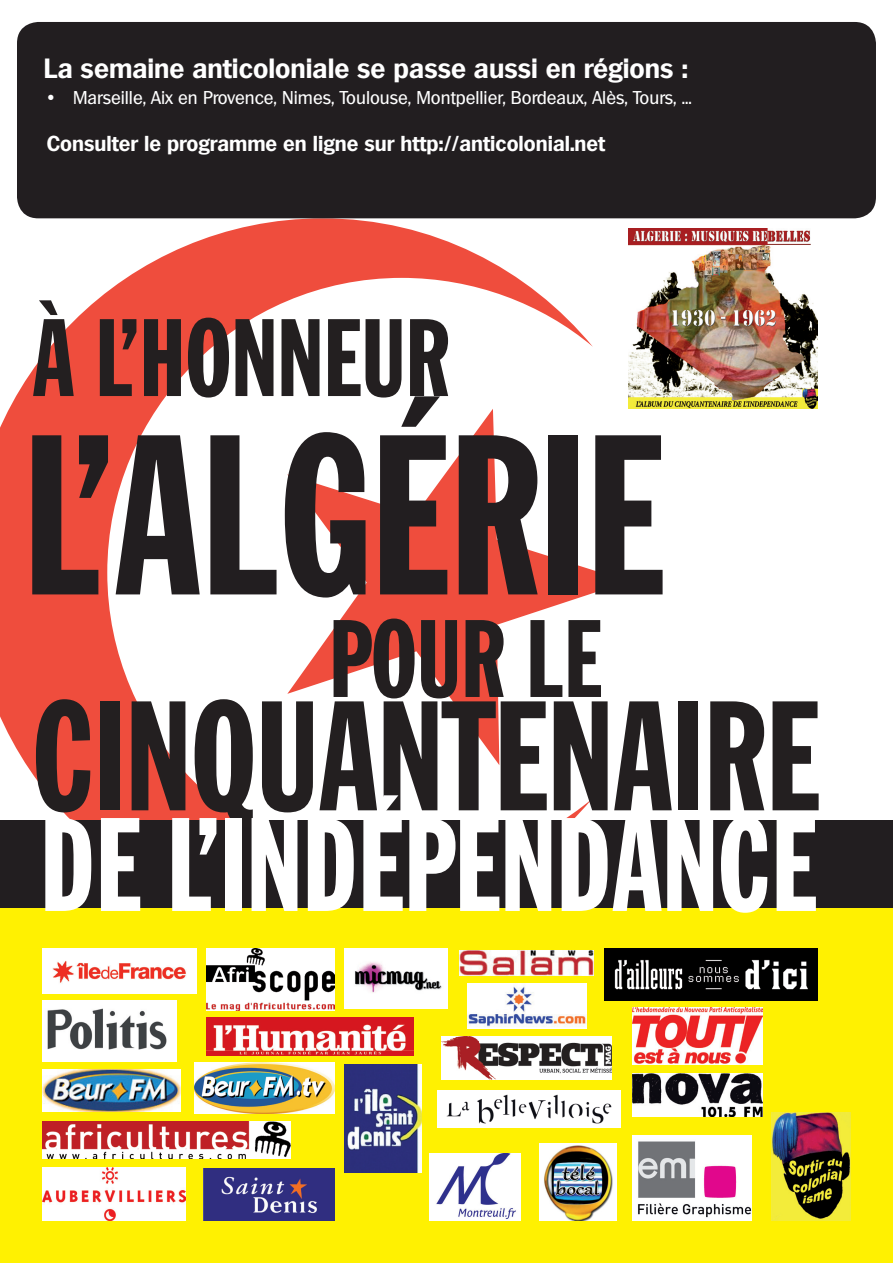
<style>
.page{position:relative;width:893px;height:1263px;background:#fff}
.page>*{position:absolute;margin:0;border:0;box-sizing:border-box;transform-origin:0 0}
.t1{font:223.5px "Franklin Gothic Extra Cond";color:#221e20}
.t2{font:153px "Franklin Gothic Extra Cond";color:#231f20}
.t3{font:130.5px "Franklin Gothic Extra Cond";color:#fff}
.t4{font:108px "Franklin Gothic Extra Cond";color:#231f20}
.t5{font:700 27px "Plymouth";color:#fff}
.t6{font:700 21px "Plymouth";color:#fff}
.t7{font:18px "Plymouth";color:#fff}
</style>
<div class="page">
<svg style="left:0;top:218px;width:593px;height:601px"></svg>
<div style="left:0;top:907px;width:893px;height:356px;background:#fff101"></div>
<img style="left:43px;top:949px;width:153px;height:45px">
<img style="left:43px;top:1070px;width:138px;height:42px">
<img style="left:207px;top:948px;width:128px;height:63px">
<img style="left:344px;top:948px;width:104px;height:61px">
<img style="left:632px;top:1074px;width:130px;height:42px">
<img style="left:43px;top:1121px;width:248px;height:38px">
<img style="left:429px;top:1153px;width:91px;height:67px">
<img style="left:204px;top:1168px;width:131px;height:53px">
<img style="left:344px;top:1064px;width:77px;height:109px">
<img style="left:632px;top:1135px;width:119px;height:86px">
<img style="left:207px;top:1017px;width:207px;height:38px">
<div style="left:0;top:819px;width:893px;height:88px;background:#221e20"></div>
<img style="left:194px;top:1062px;width:141px;height:52px">
<img style="left:605px;top:949px;width:212px;height:51px">
<div style="left:17px;top:22px;width:859px;height:196px;background:#221e20;border-radius:21px"></div>
<img style="left:540px;top:1144px;width:77px;height:77px">
<img style="left:43px;top:1001px;width:133px;height:61px">
<img style="left:438px;top:1091px;width:183px;height:36px">
<img style="left:460px;top:950px;width:134px;height:26px">
<img style="left:632px;top:1008px;width:130px;height:56px">
<img style="left:771px;top:1113px;width:79px;height:108px">
<img style="left:441px;top:1036px;width:171px;height:44px">
<img style="left:467px;top:984px;width:119px;height:44px">
<img style="left:629px;top:229px;width:188px;height:180px">
<img style="left:43px;top:1168px;width:143px;height:53px">
<h3 class="t5" style="left:44px;top:52px;width:645px">La semaine anticoloniale se passe aussi en régions :</h3>
<p class="t7" style="left:47px;top:86px;width:647px">• Marseille, Aix en Provence, Nimes, Toulouse, Montpellier, Bordeaux, Alès, Tours, ...</p>
<p class="t6" style="left:47px;top:130px;width:560px">Consulter le programme en ligne sur http://anticolonial.net</p>
<h3 class="t4" style="left:32px;top:300px;width:418px">À L’HONNEUR</h3>
<h1 class="t1" style="left:23px;top:396px;width:643px">L’ALGÉRIE</h1>
<h3 class="t4" style="left:329px;top:601px;width:274px">POUR LE</h3>
<h2 class="t2" style="left:32px;top:675px;width:789px">CINQUANTENAIRE</h2>
<h3 class="t3" style="left:40px;top:795px;width:779px">DE L’INDÉPENDANCE</h3>
</div>
